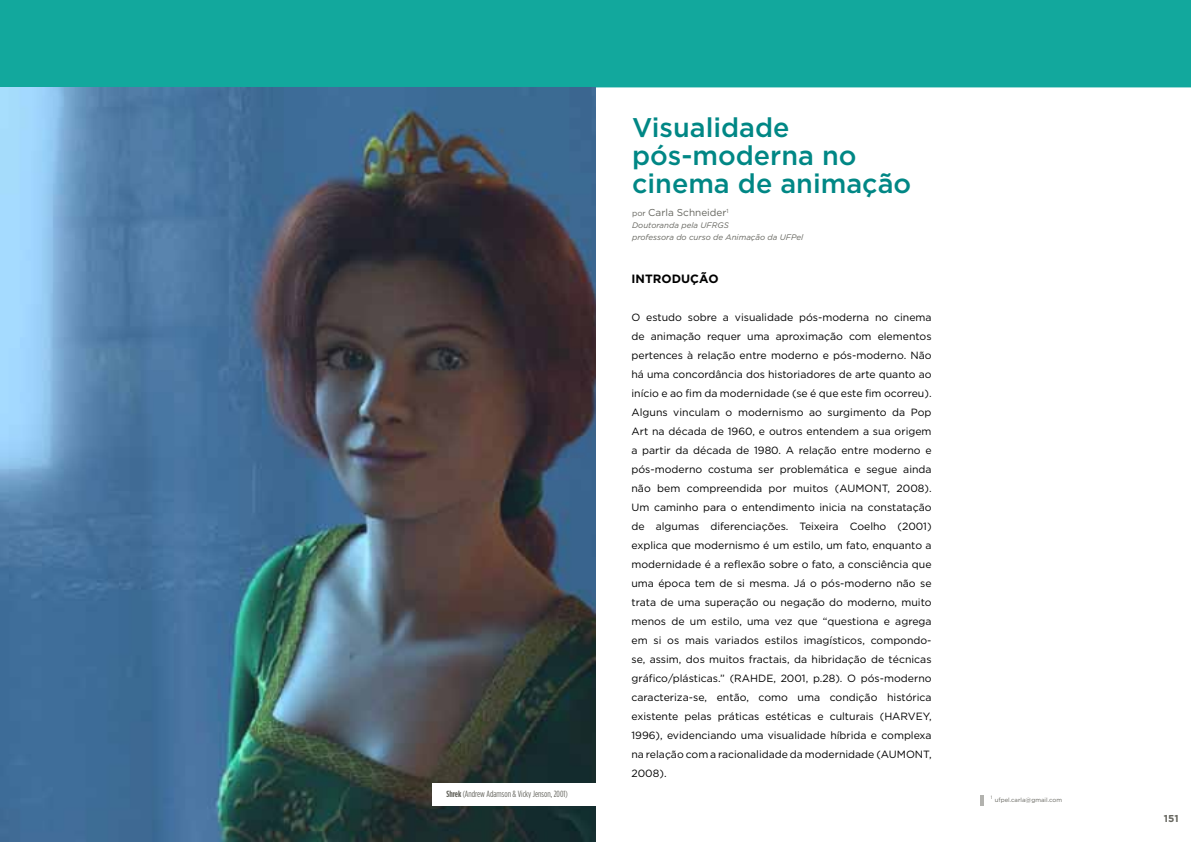
<style>
.page{position:relative;width:1191px;height:842px;background:#fff}
.page>*{position:absolute;margin:0;border:0;box-sizing:border-box;transform-origin:0 0}
.t1{font:500 27px/28px "Gotham HTF";color:#008785}
.t2{font:700 12px "Gotham HTF";color:#000}
.t3{font:10.5px/19px "Gotham HTF";color:#000;text-align:justify}
.t4{font:10px "Gotham HTF";color:#65655e}
.t5{font:700 10px "Gotham HTF";color:#65655e}
.t6{font:condensed 9px "Gotham HTF";color:#65655e}
.t7{font:italic 8px/12px "Gotham HTF";color:#65655e}
.t8{font:6px "Gotham HTF";color:#65655e}
.s1{font-weight:700}
.s2{font-size:8px}
</style>
<div class="page">
<img style="left:0;top:0;width:1191px;height:842px">
<svg style="left:980px;top:795px;width:3px;height:11px"></svg>
<img style="left:0;top:88px;width:595px;height:754px">
<div style="left:431px;top:784px;width:164px;height:22px;background:#fff"></div>
<p class="t6" style="left:446px;top:789px;width:123px"><span class="s1">Shrek</span> (Andrew Adamson &amp; Vicky Jenson, 2001)</p>
<h1 class="t1" style="left:632px;top:113px;width:281px">Visualidade pós-moderna no cinema de animação</h1>
<p class="t4" style="left:632px;top:207px;width:98px"><span class="s2">por</span> Carla Schneider<sup>1</sup></p>
<p class="t7" style="left:632px;top:220px;width:173px">Doutoranda pela UFRGS<br>professora do curso de Animação da UFPel</p>
<p class="t2" style="left:631px;top:271px;width:89px">INTRODUÇÃO</p>
<p class="t3" style="left:631px;top:307px;width:302px">O estudo sobre a visualidade pós-moderna no cinema de animação requer uma aproximação com elementos pertences à relação entre moderno e pós-moderno. Não há uma concordância dos historiadores de arte quanto ao início e ao fim da modernidade (se é que este fim ocorreu).<br>Alguns vinculam o modernismo ao surgimento da Pop Art na década de 1960, e outros entendem a sua origem a partir da década de 1980. A relação entre moderno e pós-moderno costuma ser problemática e segue ainda não bem compreendida por muitos (AUMONT, 2008).<br>Um caminho para o entendimento inicia na constatação de algumas diferenciações. Teixeira Coelho (2001) explica que modernismo é um estilo, um fato, enquanto a modernidade é a reflexão sobre o fato, a consciência que uma época tem de si mesma. Já o pós-moderno não se trata de uma superação ou negação do moderno, muito menos de um estilo, uma vez que “questiona e agrega em si os mais variados estilos imagísticos, compondo&shy;se, assim, dos muitos fractais, da hibridação de técnicas gráfico/plásticas.” (RAHDE, 2001, p.28). O pós-moderno caracteriza-se, então, como uma condição histórica existente pelas práticas estéticas e culturais (HARVEY, 1996), evidenciando uma visualidade híbrida e complexa na relação com a racionalidade da modernidade (AUMONT, 2008).</p>
<p class="t8" style="left:990px;top:796px;width:73px"><sup>1</sup> ufpel.carla@gmail.com</p>
<p class="t5" style="left:1163px;top:813px;width:16px">151</p>
</div>
